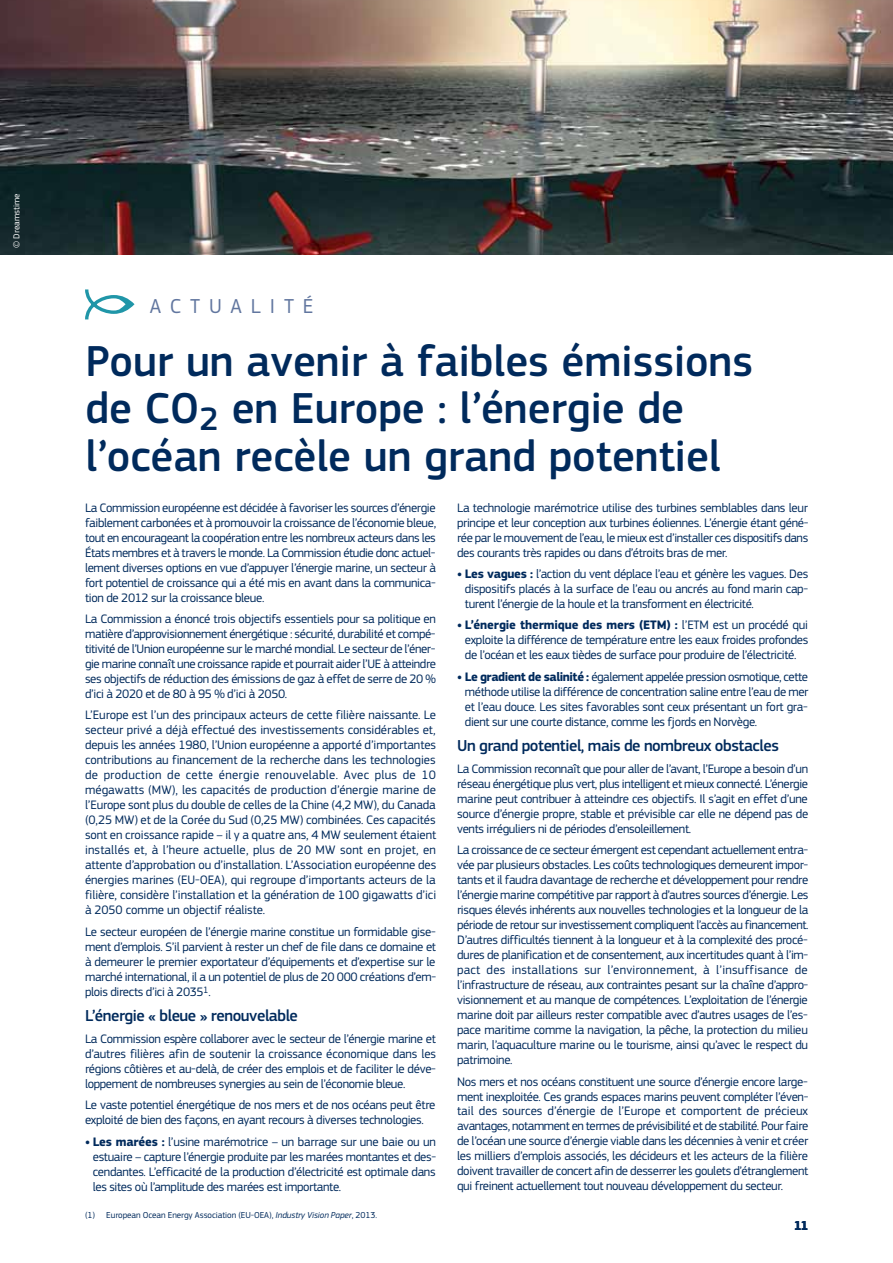
<style>
.page{position:relative;width:893px;height:1263px;background:#fff}
.page>*{position:absolute;margin:0;border:0;box-sizing:border-box;transform-origin:0 0}
.t1{font:500 45px/47.2px "EC Square Sans Pro";color:#002a5c}
.t2{font:21px "EC Square Sans Pro";letter-spacing:.42em;color:#61769f}
.t3{font:500 16.5px "EC Square Sans Pro";letter-spacing:-.025em;color:#002a5c}
.t4{font:700 13.5px "EC Square Sans Pro";color:#002a5c}
.t5{font:12.75px/15px "EC Square Sans Pro";letter-spacing:-.025em;color:#002a5c;text-align:justify}
.t6{font:9px "EC Square Sans Pro";letter-spacing:-.005em;color:#002a5c}
.t7{font:9px "EC Square Sans Pro";color:#fff}
.s1{font-weight:700}
.s2{font-style:italic}
</style>
<div class="page">
<img style="left:0;top:0;width:893px;height:255px">
<svg style="left:85px;top:289px;width:50px;height:30px"></svg>
<p class="t7" style="left:13px;top:248px;width:56px;rotate:-90deg">© Dreamstime</p>
<h2 class="t2" style="left:150px;top:298px;width:165px">ACTUALITÉ</h2>
<h1 class="t1" style="left:85px;top:342px;width:669px">Pour un avenir à faibles émissions de CO<sub>2</sub> en Europe : l’énergie de l’océan recèle un grand potentiel</h1>
<p class="t5" style="left:85px;top:501px;width:353px">La Commission européenne est décidée à favoriser les sources d’énergie faiblement carbonées et à promouvoir la croissance de l’économie bleue, tout en encourageant la coopération entre les nombreux acteurs dans les États membres et à travers le monde. La Commission étudie donc actuel&shy;lement diverses options en vue d’appuyer l’énergie marine, un secteur à fort potentiel de croissance qui a été mis en avant dans la communica&shy;tion de 2012 sur la croissance bleue.</p>
<p class="t5" style="left:85px;top:613px;width:353px">La Commission a énoncé trois objectifs essentiels pour sa politique en matière d’approvisionnement énergétique : sécurité, durabilité et compé&shy;titivité de l’Union européenne sur le marché mondial. Le secteur de l’éner&shy;gie marine connaît une croissance rapide et pourrait aider l’UE à atteindre ses objectifs de réduction des émissions de gaz à effet de serre de 20 % d’ici à 2020 et de 80 à 95 % d’ici à 2050.</p>
<p class="t5" style="left:85px;top:709px;width:353px">L’Europe est l’un des principaux acteurs de cette filière naissante. Le secteur privé a déjà effectué des investissements considérables et, depuis les années 1980, l’Union européenne a apporté d’importantes contributions au financement de la recherche dans les technologies de production de cette énergie renouvelable. Avec plus de 10 mégawatts (MW), les capacités de production d’énergie marine de l’Europe sont plus du double de celles de la Chine (4,2 MW), du Canada (0,25 MW) et de la Corée du Sud (0,25 MW) combinées. Ces capacités sont en croissance rapide – il y a quatre ans, 4 MW seulement étaient installés et, à l’heure actuelle, plus de 20 MW sont en projet, en attente d’approbation ou d’installation. L’Association européenne des énergies marines (EU-OEA), qui regroupe d’importants acteurs de la filière, considère l’installation et la génération de 100 gigawatts d’ici à 2050 comme un objectif réaliste.</p>
<p class="t5" style="left:85px;top:925px;width:353px">Le secteur européen de l’énergie marine constitue un formidable gise&shy;ment d’emplois. S’il parvient à rester un chef de file dans ce domaine et à demeurer le premier exportateur d’équipements et d’expertise sur le marché international, il a un potentiel de plus de 20 000 créations d’em&shy;plois directs d’ici à 2035<sup>1</sup>.</p>
<p class="t3" style="left:85px;top:1010px;width:214px">L’énergie « bleue » renouvelable</p>
<p class="t5" style="left:85px;top:1032px;width:352px">La Commission espère collaborer avec le secteur de l’énergie marine et d’autres filières afin de soutenir la croissance économique dans les régions côtières et au-delà, de créer des emplois et de faciliter le déve&shy;loppement de nombreuses synergies au sein de l’économie bleue.</p>
<p class="t5" style="left:85px;top:1099px;width:352px">Le vaste potentiel énergétique de nos mers et de nos océans peut être exploité de bien des façons, en ayant recours à diverses technologies.</p>
<p class="t5" style="left:93px;top:1135px;width:345px;text-indent:-8px"><span class="s1">• Les marées :</span> l’usine marémotrice – un barrage sur une baie ou un estuaire – capture l’énergie produite par les marées montantes et des&shy;cendantes. L’efficacité de la production d’électricité est optimale dans les sites où l’amplitude des marées est importante.</p>
<p class="t6" style="left:85px;top:1211px;width:293px">(1) European Ocean Energy Association (EU-OEA), <span class="s2">Industry Vision Paper</span>, 2013.</p>
<p class="t5" style="left:457px;top:501px;width:353px">La technologie marémotrice utilise des turbines semblables dans leur principe et leur conception aux turbines éoliennes. L’énergie étant géné&shy;rée par le mouvement de l’eau, le mieux est d’installer ces dispositifs dans des courants très rapides ou dans d’étroits bras de mer.</p>
<p class="t5" style="left:465px;top:568px;width:345px;text-indent:-8px"><span class="s1">• Les vagues :</span> l’action du vent déplace l’eau et génère les vagues. Des dispositifs placés à la surface de l’eau ou ancrés au fond marin cap&shy;turent l’énergie de la houle et la transforment en électricité.</p>
<p class="t5" style="left:465px;top:619px;width:345px;text-indent:-8px"><span class="s1">• L’énergie thermique des mers (ETM) :</span> l’ETM est un procédé qui exploite la différence de température entre les eaux froides profondes de l’océan et les eaux tièdes de surface pour produire de l’électricité.</p>
<p class="t5" style="left:465px;top:670px;width:345px;text-indent:-8px"><span class="s1">• Le gradient de salinité :</span> également appelée pression osmotique, cette méthode utilise la différence de concentration saline entre l’eau de mer et l’eau douce. Les sites favorables sont ceux présentant un fort gra&shy;dient sur une courte distance, comme les fjords en Norvège.</p>
<p class="t3" style="left:457px;top:740px;width:323px">Un grand potentiel, mais de nombreux obstacles</p>
<p class="t5" style="left:457px;top:762px;width:353px">La Commission reconnaît que pour aller de l’avant, l’Europe a besoin d’un réseau énergétique plus vert, plus intelligent et mieux connecté. L’énergie marine peut contribuer à atteindre ces objectifs. Il s’agit en effet d’une source d’énergie propre, stable et prévisible car elle ne dépend pas de vents irréguliers ni de périodes d’ensoleillement.</p>
<p class="t5" style="left:457px;top:844px;width:353px">La croissance de ce secteur émergent est cependant actuellement entra&shy;vée par plusieurs obstacles. Les coûts technologiques demeurent impor&shy;tants et il faudra davantage de recherche et développement pour rendre l’énergie marine compétitive par rapport à d’autres sources d’énergie. Les risques élevés inhérents aux nouvelles technologies et la longueur de la période de retour sur investissement compliquent l’accès au financement.<br>D’autres difficultés tiennent à la longueur et à la complexité des procé&shy;dures de planification et de consentement, aux incertitudes quant à l’im&shy;pact des installations sur l’environnement, à l’insuffisance de l’infrastructure de réseau, aux contraintes pesant sur la chaîne d’appro&shy;visionnement et au manque de compétences. L’exploitation de l’énergie marine doit par ailleurs rester compatible avec d’autres usages de l’es&shy;pace maritime comme la navigation, la pêche, la protection du milieu marin, l’aquaculture marine ou le tourisme, ainsi qu’avec le respect du patrimoine.</p>
<p class="t5" style="left:457px;top:1075px;width:353px">Nos mers et nos océans constituent une source d’énergie encore large&shy;ment inexploitée. Ces grands espaces marins peuvent compléter l’éven&shy;tail des sources d’énergie de l’Europe et comportent de précieux avantages, notamment en termes de prévisibilité et de stabilité. Pour faire de l’océan une source d’énergie viable dans les décennies à venir et créer les milliers d’emplois associés, les décideurs et les acteurs de la filière doivent travailler de concert afin de desserrer les goulets d’étranglement qui freinent actuellement tout nouveau développement du secteur.</p>
<p class="t4" style="left:794px;top:1220px;width:16px">11</p>
</div>
